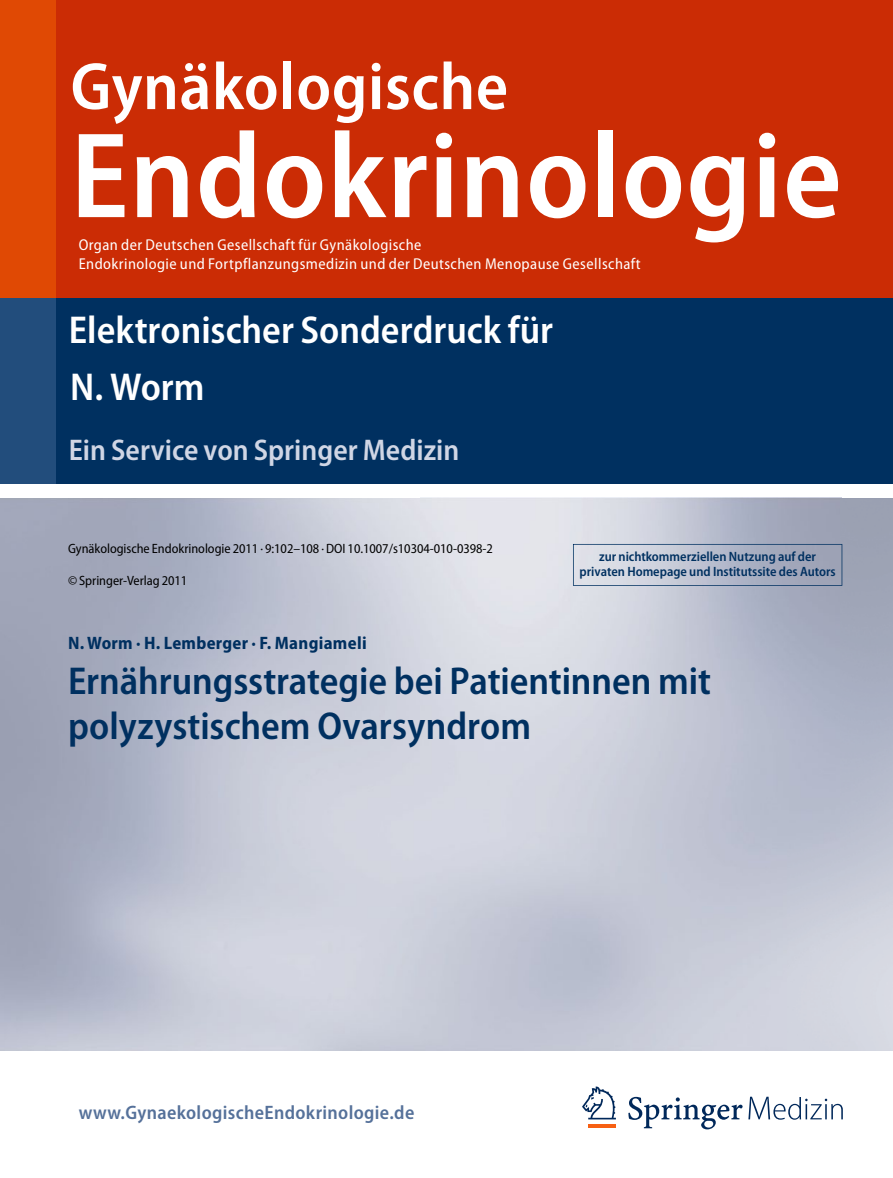
<style>
.page{position:relative;width:893px;height:1178px;background:#fff}
.page>*{position:absolute;margin:0;border:0;box-sizing:border-box;transform-origin:0 0}
.t1{font:600 semi-condensed 123px "Myriad Pro";letter-spacing:.01em;color:#fff}
.t2{font:600 semi-condensed 67.5px "Myriad Pro";letter-spacing:.01em;color:#fff}
.t3{font:600 semi-condensed 39px/45px "Myriad Pro";color:#003060}
.t4{font:600 semi-condensed 39px "Myriad Pro";color:#fff}
.t5{font:600 semi-condensed 30px "Myriad Pro";color:#d0d6e5}
.t6{font:600 semi-condensed 19.5px "Myriad Pro";letter-spacing:.02em;color:#55719a}
.t7{font:700 semi-condensed 18px "Myriad Pro";letter-spacing:.015em;color:#003060}
.t8{font:semi-condensed 15.75px/19.5px "Myriad Pro";letter-spacing:.03em;color:#fff}
.t9{font:semi-condensed 13.5px "Myriad Pro";color:#000}
.t10{font:600 semi-condensed 13.5px/15px "Myriad Pro";letter-spacing:-.005em;color:#003060;text-align:center}
</style>
<div class="page">
<div style="left:55px;top:298px;width:838px;height:185px;background:#003060"></div>
<div style="left:0;top:298px;width:55px;height:185px;background:#224d7c"></div>
<img style="left:0;top:497px;width:893px;height:553px">
<svg style="left:573px;top:544px;width:269px;height:42px;background:#b4baca"></svg>
<div style="left:55px;top:0;width:838px;height:298px;background:#cb2c05"></div>
<div style="left:0;top:0;width:55px;height:298px;background:#e04904"></div>
<hr style="left:588px;top:1125px;width:28px;height:3px;background:#f76013">
<svg style="left:582px;top:1086px;width:34px;height:33px"></svg>
<svg style="left:628px;top:1097px;width:215px;height:32px"></svg>
<h2 class="t2" style="left:71px;top:49px;width:439px">Gynäkologische</h2>
<h1 class="t1" style="left:71px;top:108px;width:773px">Endokrinologie</h1>
<p class="t8" style="left:79px;top:235px;width:563px">Organ der Deutschen Gesellschaft für Gynäkologische<br>Endokrinologie und Fortpflanzungsmedizin und der Deutschen Menopause Gesellschaft</p>
<h3 class="t4" style="left:69px;top:308px;width:486px">Elektronischer Sonderdruck für</h3>
<h3 class="t4" style="left:70px;top:365px;width:136px">N. Worm</h3>
<h3 class="t5" style="left:69px;top:433px;width:392px">Ein Service von Springer Medizin</h3>
<p class="t9" style="left:68px;top:541px;width:426px">Gynäkologische Endokrinologie 2011 · 9:102–108 · DOI 10.1007/s10304-010-0398-2</p>
<p class="t9" style="left:68px;top:573px;width:121px">© Springer-Verlag 2011</p>
<p class="t10" style="left:580px;top:549px;width:258px">zur nichtkommerziellen Nutzung auf der privaten Homepage und Institutssite des Autors</p>
<p class="t7" style="left:68px;top:632px;width:300px">N. Worm · H. Lemberger · F. Mangiameli</p>
<h3 class="t3" style="left:68px;top:659px;width:645px">Ernährungsstrategie bei Patientinnen mit polyzystischem Ovarsyndrom</h3>
<p class="t6" style="left:79px;top:1102px;width:337px">www.GynaekologischeEndokrinologie.de</p>
</div>
